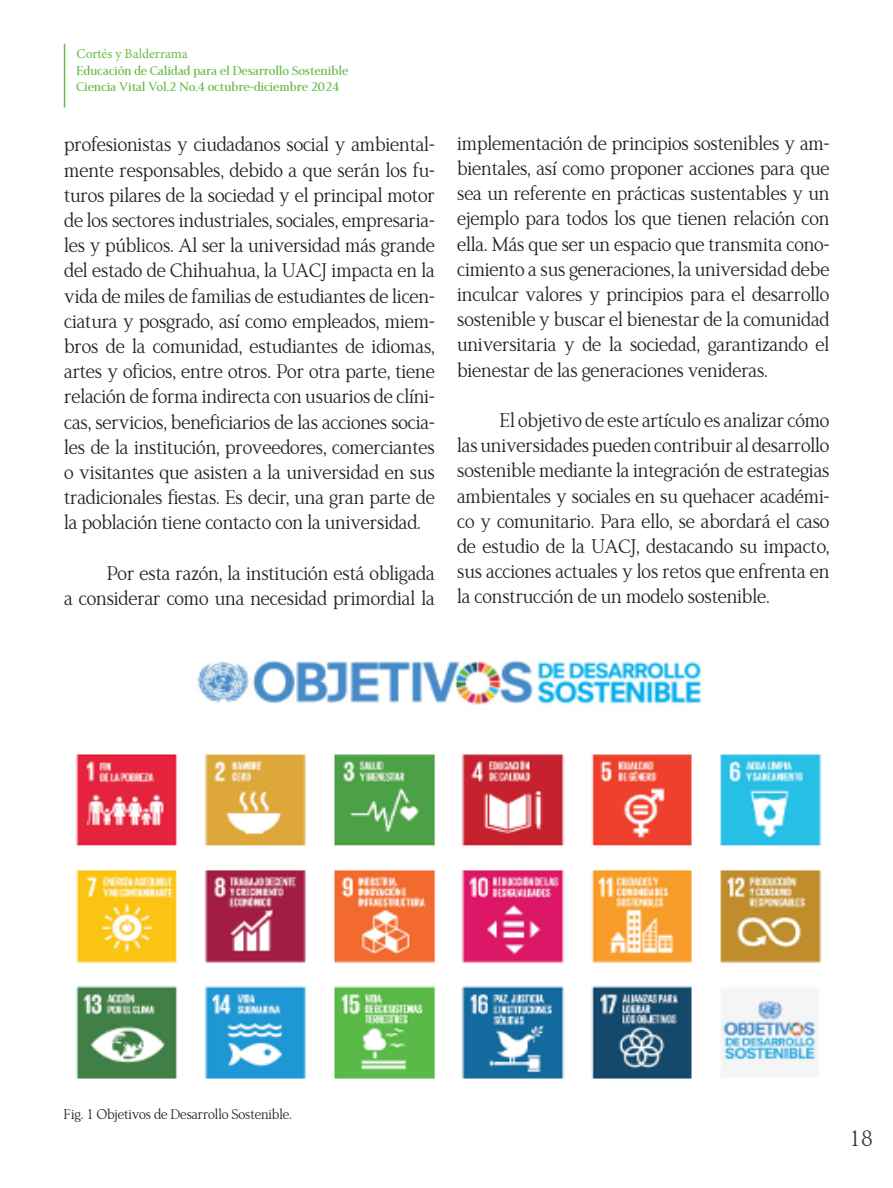
<style>
.page{position:relative;width:893px;height:1188px;background:#fff}
.page>*{position:absolute;margin:0;border:0;box-sizing:border-box;transform-origin:0 0}
.Estilo_de_párrafo_1{font:24px "LT Remark";color:#36323b}
.texto{font:21px/25.2px "LT Remark";color:#231f20;text-align:justify}
.subtitulo{font:15px "LT Remark";color:#231f20}
.texto-2{font:700 13.5px "LT Remark";color:#65bc46}
.t1{font:13.5px "Minion Pro";color:#65bc46}
</style>
<div class="page">
<hr style="left:64px;top:44px;width:1px;height:64px;background:#65bc46">
<img style="left:75px;top:660px;width:747px;height:419px">
<p class="t1" style="left:77px;top:45px;width:113px">Cortés y Balderrama</p>
<p class="texto-2" style="left:77px;top:62px;width:274px">Educación de Calidad para el Desarrollo Sostenible</p>
<p class="texto-2" style="left:77px;top:79px;width:265px">Ciencia Vital Vol.2 No.4 octubre-diciembre 2024</p>
<p class="texto" style="left:64px;top:132px;width:372px">profesionistas y ciudadanos social y ambiental&shy;mente responsables, debido a que serán los fu&shy;turos pilares de la sociedad y el principal motor de los sectores industriales, sociales, empresaria&shy;les y públicos. Al ser la universidad más grande del estado de Chihuahua, la UACJ impacta en la vida de miles de familias de estudiantes de licen&shy;ciatura y posgrado, así como empleados, miem&shy;bros de la comunidad, estudiantes de idiomas, artes y oficios, entre otros. Por otra parte, tiene relación de forma indirecta con usuarios de clíni&shy;cas, servicios, beneficiarios de las acciones socia&shy;les de la institución, proveedores, comerciantes o visitantes que asisten a la universidad en sus tradicionales fiestas. Es decir, una gran parte de la población tiene contacto con la universidad.</p>
<p class="texto" style="left:64px;top:560px;width:372px;text-align:right">Por esta razón, la institución está obligada<br>a considerar como una necesidad primordial la</p>
<p class="texto" style="left:457px;top:130px;width:374px">implementación de principios sostenibles y am&shy;bientales, así como proponer acciones para que sea un referente en prácticas sustentables y un ejemplo para todos los que tienen relación con ella. Más que ser un espacio que transmita cono&shy;cimiento a sus generaciones, la universidad debe inculcar valores y principios para el desarrollo sostenible y buscar el bienestar de la comunidad universitaria y de la sociedad, garantizando el bienestar de las generaciones venideras.</p>
<p class="texto" style="left:457px;top:407px;width:374px;text-indent:43px">El objetivo de este artículo es analizar cómo las universidades pueden contribuir al desarrollo sostenible mediante la integración de estrategias ambientales y sociales en su quehacer académi&shy;co y comunitario. Para ello, se abordará el caso de estudio de la UACJ, destacando su impacto, sus acciones actuales y los retos que enfrenta en la construcción de un modelo sostenible.</p>
<p class="subtitulo" style="left:64px;top:1106px;width:230px">Fig. 1 Objetivos de Desarrollo Sostenible.</p>
<p class="Estilo_de_párrafo_1" style="left:849px;top:1124px;width:25px">18</p>
</div>
